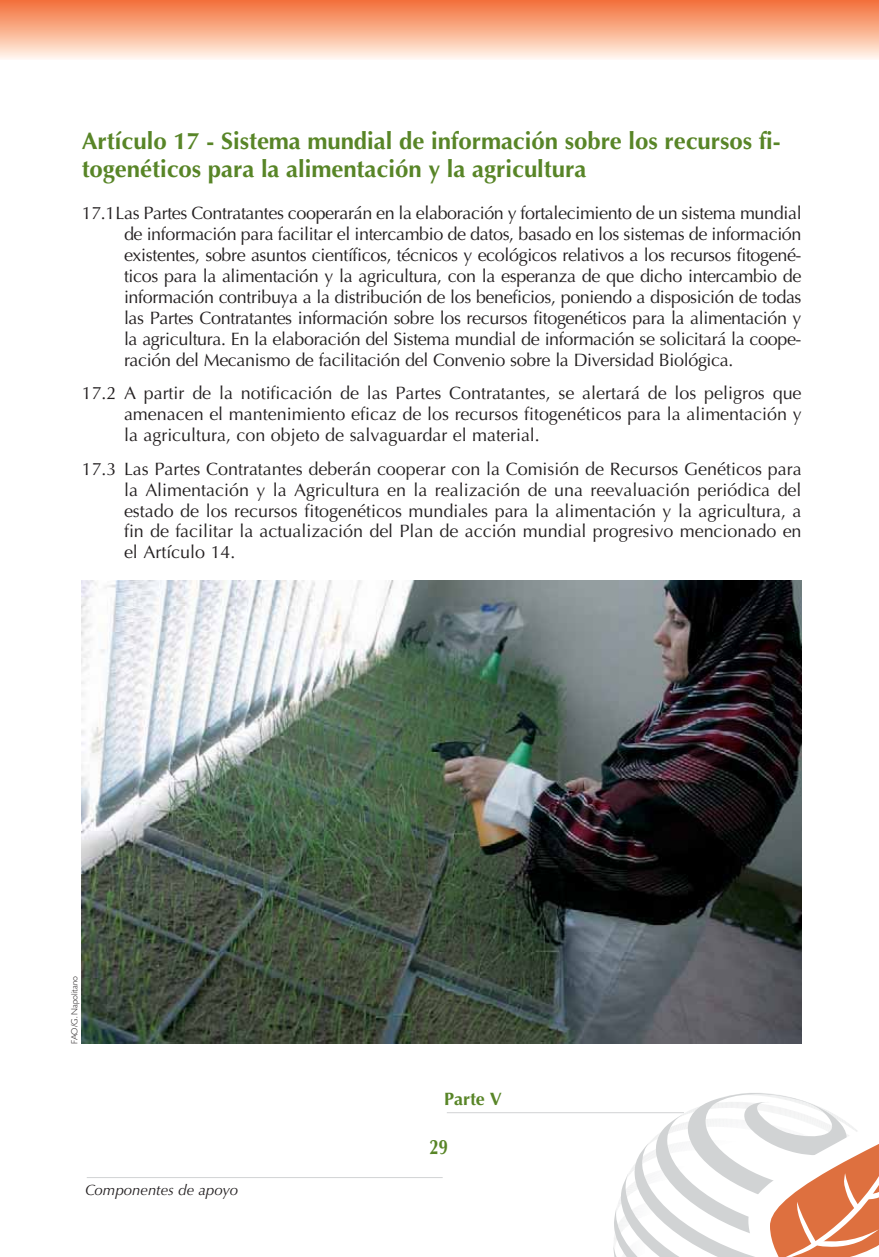
<style>
.page{position:relative;width:879px;height:1257px;background:#fff}
.page>*{position:absolute;margin:0;border:0;box-sizing:border-box;transform-origin:0 0}
.t1{font:700 23.85px/28.7px "Optima";color:#588527}
.t2{font:700 20.85px "Optima";color:#588527;scale:.8 1}
.t3{font:17.85px/20.9px "Optima";color:#231f20;text-align:justify}
.t4{font:700 17.85px "Optima";color:#588527}
.t5{font:italic 15px "Optima";color:#231f20}
.t6{font:300 9px "Gill Sans";color:#231f20}
</style>
<div class="page">
<svg style="left:613px;top:1093px;width:266px;height:164px"></svg>
<div style="left:0;top:0;width:879px;height:60px;background:linear-gradient(to bottom,#f36e35,#fff5ea)"></div>
<hr style="left:87px;top:1177px;width:355px;height:1px;background:#d1d3d4">
<hr style="left:447px;top:1112px;width:237px;height:1px;background:#d1d3d4">
<img style="left:82px;top:580px;width:719px;height:464px">
<h1 class="t1" style="left:82px;top:129px;width:700px">Artículo 17 - Sistema mundial de información sobre los recursos fi&shy;togenéticos para la alimentación y la agricultura</h1>
<p class="t3" style="left:124px;top:205px;width:679px;text-indent:-42px">17.1 Las Partes Contratantes cooperarán en la elaboración y fortalecimiento de un sistema mundial de información para facilitar el intercambio de datos, basado en los sistemas de información existentes, sobre asuntos científicos, técnicos y ecológicos relativos a los recursos fitogené&shy;ticos para la alimentación y la agricultura, con la esperanza de que dicho intercambio de información contribuya a la distribución de los beneficios, poniendo a disposición de todas las Partes Contratantes información sobre los recursos fitogenéticos para la alimentación y la agricultura. En la elaboración del Sistema mundial de información se solicitará la coope&shy;ración del Mecanismo de facilitación del Convenio sobre la Diversidad Biológica.</p>
<p class="t3" style="left:124px;top:384px;width:679px;text-indent:-42px">17.2 A partir de la notificación de las Partes Contratantes, se alertará de los peligros que amenacen el mantenimiento eficaz de los recursos fitogenéticos para la alimentación y la agricultura, con objeto de salvaguardar el material.</p>
<p class="t3" style="left:124px;top:460px;width:679px;text-indent:-42px">17.3 Las Partes Contratantes deberán cooperar con la Comisión de Recursos Genéticos para la Alimentación y la Agricultura en la realización de una reevaluación periódica del estado de los recursos fitogenéticos mundiales para la alimentación y la agricultura, a fin de facilitar la actualización del Plan de acción mundial progresivo mencionado en el Artículo 14.</p>
<p class="t6" style="left:71px;top:1044px;width:70px;rotate:-90deg">FAO/G. Napolitano</p>
<p class="t5" style="left:85px;top:1183px;width:154px">Componentes de apoyo</p>
<p class="t4" style="left:444px;top:1092px;width:59px">Parte V</p>
<p class="t2" style="left:429px;top:1138px;width:25px">29</p>
</div>
